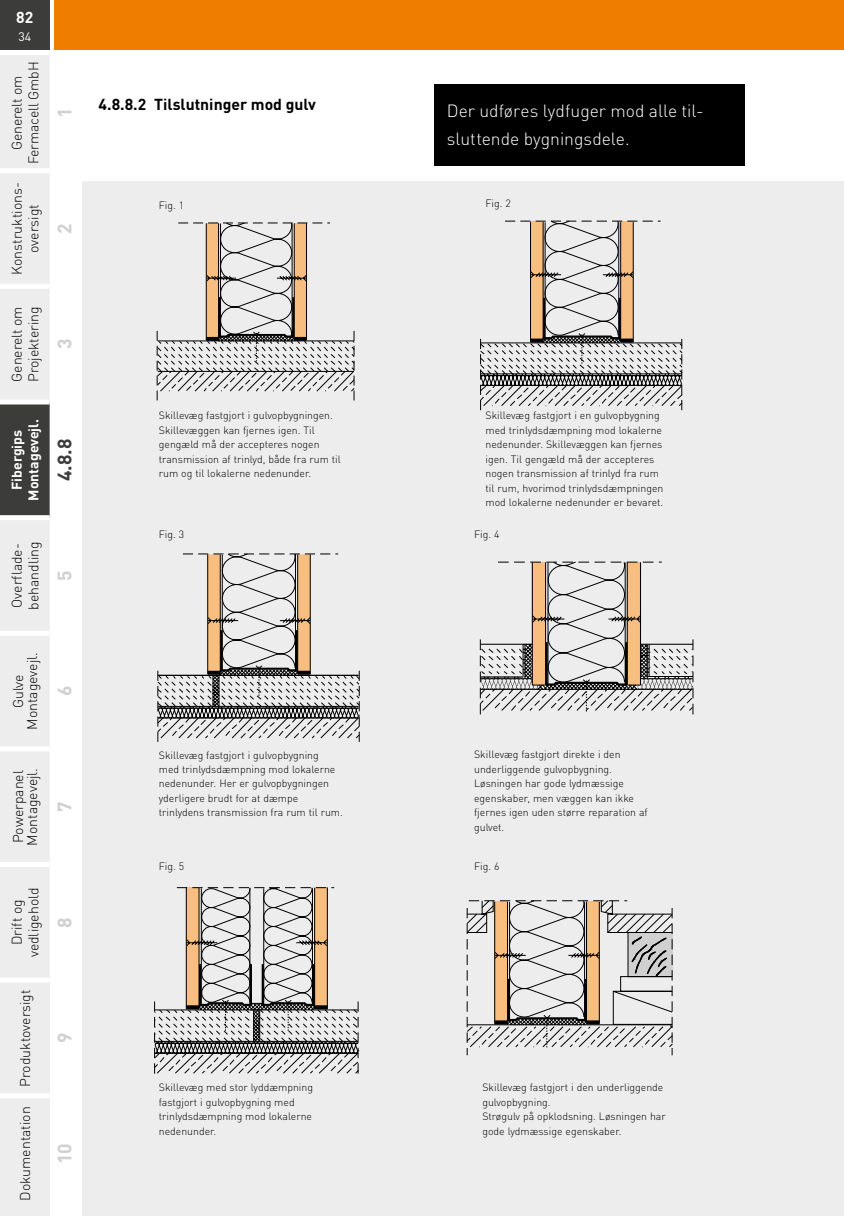
<style>
.page{position:relative;width:844px;height:1216px;background:#fff}
.page>*{position:absolute;margin:0;border:0;box-sizing:border-box;transform-origin:0 0}
.t1{font:700 19.25px "DIN Pro";color:#d0d0d0}
.t2{font:700 19.25px "DIN Pro";color:#3c3c3b}
.t3{font:300 17.5px/28px "DIN Pro";color:#fff}
.t4{font:700 15.75px "DIN Pro";color:#000}
.t5{font:700 15.75px "DIN Pro";color:#fff}
.t6{font:300 14px/16.8px "DIN Pro";color:#000;text-align:center}
.t7{font:700 14px/16.8px "DIN Pro";color:#fff;text-align:center}
.t8{font:12.25px "DIN Pro";color:#fff}
.t9{font:300 10.5px/14.5px "DIN Pro";color:#000}
</style>
<div class="page">
<div style="left:0;top:0;width:50px;height:50px;background:#3c3c3b"></div>
<div style="left:55px;top:0;width:788px;height:50px;background:#ef7d00"></div>
<div style="left:82px;top:181px;width:761px;height:1034px;background:#ededed"></div>
<svg style="left:157px;top:223px;width:198px;height:178px"></svg>
<hr style="left:158px;top:340px;width:196px;height:1px;background:#000">
<hr style="left:158px;top:371px;width:196px;height:1px;background:#000">
<svg style="left:480px;top:220px;width:203px;height:191px"></svg>
<hr style="left:480px;top:342px;width:201px;height:1px;background:#000">
<svg style="left:157px;top:553px;width:203px;height:189px"></svg>
<svg style="left:479px;top:561px;width:214px;height:154px"></svg>
<svg style="left:154px;top:887px;width:206px;height:187px"></svg>
<svg style="left:466px;top:900px;width:207px;height:156px"></svg>
<div style="left:434px;top:84px;width:310px;height:82px;background:#000"></div>
<div style="left:0;top:1209px;width:50px;height:6px;background:#ededed"></div>
<div style="left:0;top:1095px;width:50px;height:116px;background:#ededed"></div>
<div style="left:0;top:980px;width:50px;height:115px;background:#ededed"></div>
<svg style="left:0;top:55px;width:50px;height:922px;background:#d7d7d7"></svg>
<div style="left:0;top:1093px;width:50px;height:5px;background:#fff"></div>
<div style="left:0;top:977px;width:50px;height:5px;background:#fff"></div>
<div style="left:0;top:862px;width:50px;height:5px;background:#fff"></div>
<div style="left:0;top:746px;width:50px;height:5px;background:#fff"></div>
<div style="left:0;top:630px;width:50px;height:5px;background:#fff"></div>
<div style="left:0;top:515px;width:50px;height:5px;background:#fff"></div>
<div style="left:0;top:399px;width:50px;height:5px;background:#fff"></div>
<div style="left:0;top:284px;width:50px;height:5px;background:#fff"></div>
<div style="left:0;top:168px;width:50px;height:5px;background:#fff"></div>
<h3 class="t5" style="left:16px;top:5px;width:19px">82</h3>
<p class="t8" style="left:18px;top:26px;width:14px">34</p>
<h3 class="t6" style="left:7px;top:164px;width:104px;rotate:-90deg">Generelt om<br>Fermacell GmbH</h3>
<h3 class="t6" style="left:7px;top:275px;width:94px;rotate:-90deg">Konstruktions&shy;oversigt</h3>
<h3 class="t6" style="left:7px;top:382px;width:77px;text-align:left;rotate:-90deg">Generelt om<br>Projektering</h3>
<h1 class="t1" style="left:48px;top:118px;width:12px;rotate:-90deg">1</h1>
<h1 class="t1" style="left:48px;top:234px;width:12px;rotate:-90deg">2</h1>
<h1 class="t1" style="left:48px;top:349px;width:12px;rotate:-90deg">3</h1>
<h3 class="t7" style="left:7px;top:500px;width:83px;rotate:-90deg">Fibergips<br>Montagevejl.</h3>
<h1 class="t2" style="left:48px;top:481px;width:44px;rotate:-90deg">4.8.8</h1>
<h3 class="t6" style="left:7px;top:609px;width:70px;text-align:left;rotate:-90deg">Overflade&shy;behandling</h3>
<h1 class="t1" style="left:48px;top:580px;width:12px;rotate:-90deg">5</h1>
<h3 class="t6" style="left:10px;top:730px;width:79px;line-height:14px;rotate:-90deg">Gulve<br>Montagevejl.</h3>
<h3 class="t6" style="left:10px;top:845px;width:79px;line-height:14px;text-align:left;rotate:-90deg">Powerpanel<br>Montagevejl.</h3>
<h1 class="t1" style="left:48px;top:696px;width:12px;rotate:-90deg">6</h1>
<h1 class="t1" style="left:48px;top:812px;width:12px;rotate:-90deg">7</h1>
<h3 class="t6" style="left:7px;top:957px;width:71px;rotate:-90deg">Drift og vedligehold</h3>
<h3 class="t6" style="left:15px;top:1086px;width:99px;rotate:-90deg">Produktoversigt</h3>
<h3 class="t6" style="left:15px;top:1200px;width:96px;rotate:-90deg">Dokumentation</h3>
<h1 class="t1" style="left:48px;top:927px;width:12px;rotate:-90deg">8</h1>
<h1 class="t1" style="left:48px;top:1043px;width:12px;rotate:-90deg">9</h1>
<h1 class="t1" style="left:48px;top:1164px;width:22px;rotate:-90deg">10</h1>
<h3 class="t4" style="left:99px;top:91px;width:219px">4.8.8.2 Tilslutninger mod gulv</h3>
<h2 class="t3" style="left:446px;top:95px;width:258px">Der udføres lydfuger mod alle til&shy;sluttende bygningsdele.</h2>
<p class="t9" style="left:159px;top:197px;width:27px">Fig. 1</p>
<p class="t9" style="left:485px;top:195px;width:27px">Fig. 2</p>
<p class="t9" style="left:159px;top:407px;width:183px">Skillevæg fastgjort i gulvopbygningen.<br>Skillevæggen kan fjernes igen. Til gengæld må der accepteres nogen transmission af trinlyd, både fra rum til rum og til lokalerne nedenunder.</p>
<p class="t9" style="left:485px;top:407px;width:179px">Skillevæg fastgjort i en gulvopbygning med trinlydsdæmpning mod lokalerne nedenunder. Skillevæggen kan fjernes igen. Til gengæld må der accepteres nogen transmission af trinlyd fra rum til rum, hvorimod trinlydsdæmpningen mod lokalerne nedenunder er bevaret.</p>
<p class="t9" style="left:159px;top:525px;width:27px">Fig. 3</p>
<p class="t9" style="left:159px;top:746px;width:185px">Skillevæg fastgjort i gulvopbygning<br>med trinlydsdæmpning mod lokalerne nedenunder. Her er gulvopbygningen yderligere brudt for at dæmpe trinlydens transmission fra rum til rum.</p>
<p class="t9" style="left:474px;top:525px;width:27px">Fig. 4</p>
<p class="t9" style="left:474px;top:746px;width:175px">Skillevæg fastgjort direkte i den underliggende gulvopbygning.<br>Løsningen har gode lydmæssige egenskaber, men væggen kan ikke fjernes igen uden større reparation af gulvet.</p>
<p class="t9" style="left:159px;top:858px;width:27px">Fig. 5</p>
<p class="t9" style="left:474px;top:858px;width:27px">Fig. 6</p>
<p class="t9" style="left:159px;top:1079px;width:156px">Skillevæg med stor lyddæmpning fastgjort i gulvopbygning med trinlydsdæmpning mod lokalerne nedenunder.</p>
<p class="t9" style="left:482px;top:1079px;width:185px">Skillevæg fastgjort i den underliggende gulvopbygning.<br>Strøgulv på opklodsning. Løsningen har gode lydmæssige egenskaber.</p>
</div>
